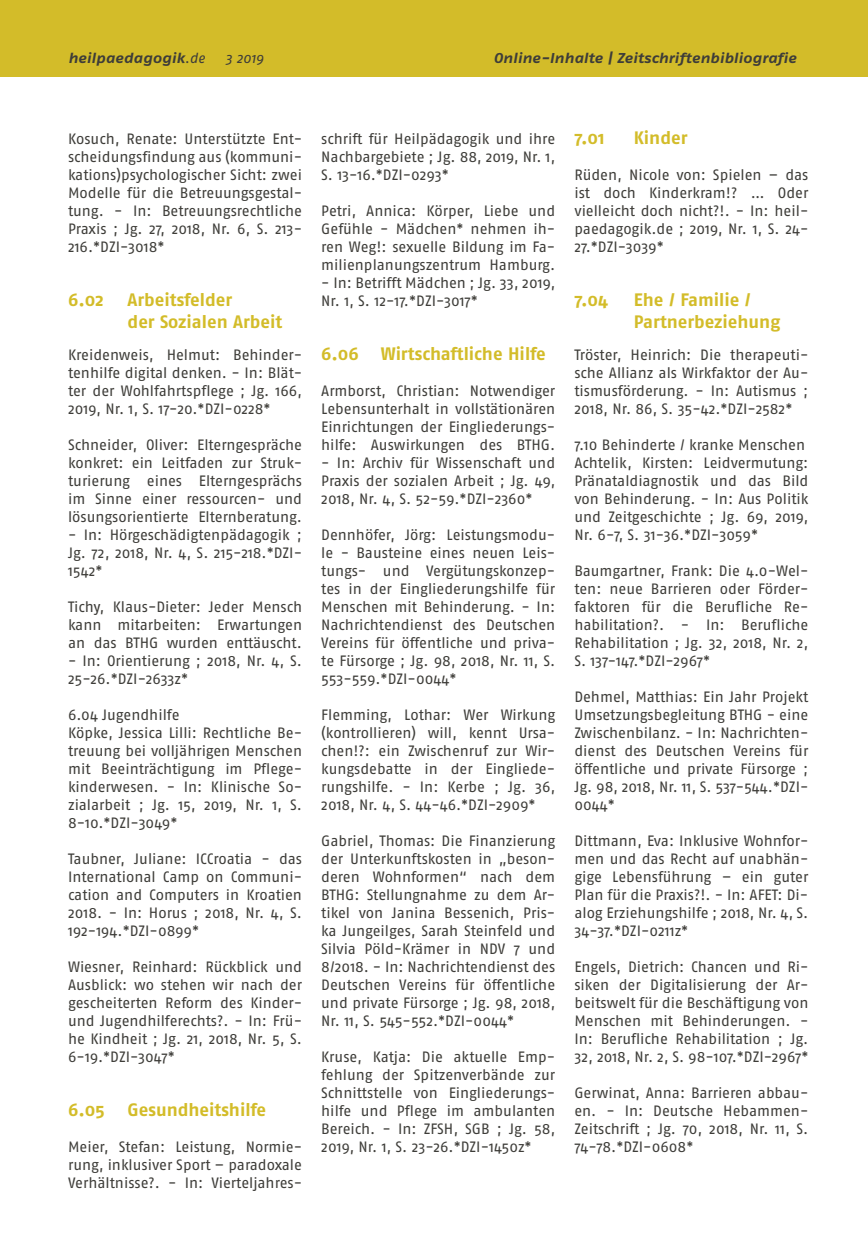
<style>
.page{position:relative;width:868px;height:1242px;background:#fff}
.page>*{position:absolute;margin:0;border:0;box-sizing:border-box;transform-origin:0 0}
.t1{font:700 18px/21.6px "Fago No";color:#d3bc29}
.t2{font:15px/18px "Fago No";color:#3e3d39;text-align:justify}
.t3{font:italic 700 14.25px "Fago Ex";color:#3e3d39}
.t4{font:italic 14.25px "Fago No";color:#3e3d39}
.s1{font-family:"Fago No";font-weight:400}
</style>
<div class="page">
<div style="left:0;top:0;width:867px;height:77px;background:#d3bc29"></div>
<p class="t3" style="left:68px;top:49px;width:138px">heilpaedagogik<span class="s1">.de</span></p>
<p class="t4" style="left:225px;top:50px;width:40px">3 2019</p>
<p class="t3" style="left:493px;top:49px;width:304px">Online-Inhalte | Zeitschriftenbibliografie</p>
<p class="t2" style="left:68px;top:130px;width:235px">Kosuch, Renate: Unterstützte Ent&shy;scheidungsfindung aus (kommuni&shy;kations)psychologischer Sicht: zwei Modelle für die Betreuungsgestal&shy;tung. - In: Betreuungsrechtliche Praxis ; Jg. 27, 2018, Nr. 6, S. 213- 216.*DZI-3018*</p>
<p class="t1" style="left:68px;top:289px;width:37px">6.02</p>
<p class="t1" style="left:128px;top:289px;width:156px">Arbeitsfelder<br>der Sozialen Arbeit</p>
<p class="t2" style="left:68px;top:346px;width:235px">Kreidenweis, Helmut: Behinder&shy;tenhilfe digital denken. - In: Blät&shy;ter der Wohlfahrtspflege ; Jg. 166, 2019, Nr. 1, S. 17-20.*DZI-0228*</p>
<p class="t2" style="left:68px;top:436px;width:235px">Schneider, Oliver: Elterngespräche konkret: ein Leitfaden zur Struk&shy;turierung eines Elterngesprächs im Sinne einer ressourcen- und lösungsorientierte Elternberatung.</p>
<p class="t2" style="left:68px;top:526px;width:235px">- In: Hörgeschädigtenpädagogik ; Jg. 72, 2018, Nr. 4, S. 215-218.*DZI-1542*</p>
<p class="t2" style="left:68px;top:598px;width:235px">Tichy, Klaus-Dieter: Jeder Mensch kann mitarbeiten: Erwartungen an das BTHG wurden enttäuscht.</p>
<p class="t2" style="left:68px;top:652px;width:235px">- In: Orientierung ; 2018, Nr. 4, S.<br>25-26.*DZI-2633z*</p>
<p class="t2" style="left:68px;top:706px;width:235px;text-align:left">6.04 Jugendhilfe<br>Köpke, Jessica Lilli: Rechtliche Be&shy;treuung bei volljährigen Menschen mit Beeinträchtigung im Pflege&shy;kinderwesen. - In: Klinische So&shy;zialarbeit ; Jg. 15, 2019, Nr. 1, S.<br>8-10.*DZI-3049*</p>
<p class="t2" style="left:68px;top:850px;width:235px">Taubner, Juliane: ICCroatia - das International Camp on Communi&shy;cation and Computers in Kroatien 2018. - In: Horus ; 2018, Nr. 4, S.<br>192-194.*DZI-0899*</p>
<p class="t2" style="left:68px;top:958px;width:235px">Wiesner, Reinhard: Rückblick und Ausblick: wo stehen wir nach der gescheiterten Reform des Kinder&shy;und Jugendhilferechts?. - In: Frü&shy;he Kindheit ; Jg. 21, 2018, Nr. 5, S.<br>6-19.*DZI-3047*</p>
<p class="t1" style="left:68px;top:1099px;width:38px">6.05</p>
<p class="t1" style="left:128px;top:1099px;width:140px">Gesundheitshilfe</p>
<p class="t2" style="left:68px;top:1138px;width:235px">Meier, Stefan: Leistung, Normie&shy;rung, inklusiver Sport – paradoxale Verhältnisse?. - In: Vierteljahres-</p>
<p class="t2" style="left:321px;top:130px;width:235px">schrift für Heilpädagogik und ihre Nachbargebiete ; Jg. 88, 2019, Nr. 1, S. 13-16.*DZI-0293*</p>
<p class="t2" style="left:321px;top:202px;width:235px">Petri, Annica: Körper, Liebe und Gefühle - Mädchen* nehmen ih&shy;ren Weg!: sexuelle Bildung im Fa&shy;milienplanungszentrum Hamburg.</p>
<p class="t2" style="left:321px;top:274px;width:235px">- In: Betrifft Mädchen ; Jg. 33, 2019,<br>Nr. 1, S. 12-17.*DZI-3017*</p>
<p class="t1" style="left:321px;top:343px;width:226px">6.06 Wirtschaftliche Hilfe</p>
<p class="t2" style="left:321px;top:382px;width:235px">Armborst, Christian: Notwendiger Lebensunterhalt in vollstätionären Einrichtungen der Eingliederungs&shy;hilfe: Auswirkungen des BTHG.</p>
<p class="t2" style="left:321px;top:454px;width:235px">- In: Archiv für Wissenschaft und Praxis der sozialen Arbeit ; Jg. 49, 2018, Nr. 4, S. 52-59.*DZI-2360*</p>
<p class="t2" style="left:321px;top:526px;width:235px">Dennhöfer, Jörg: Leistungsmodu&shy;le - Bausteine eines neuen Leis&shy;tungs- und Vergütungskonzep&shy;tes in der Eingliederungshilfe für Menschen mit Behinderung. - In:<br>Nachrichtendienst des Deutschen Vereins für öffentliche und priva&shy;te Fürsorge ; Jg. 98, 2018, Nr. 11, S.<br>553-559.*DZI-0044*</p>
<p class="t2" style="left:321px;top:706px;width:235px">Flemming, Lothar: Wer Wirkung (kontrollieren) will, kennt Ursa&shy;chen!?: ein Zwischenruf zur Wir&shy;kungsdebatte in der Eingliede&shy;rungshilfe. - In: Kerbe ; Jg. 36, 2018, Nr. 4, S. 44-46.*DZI-2909*</p>
<p class="t2" style="left:321px;top:832px;width:235px">Gabriel, Thomas: Die Finanzierung der Unterkunftskosten in „beson&shy;deren Wohnformen“ nach dem BTHG: Stellungnahme zu dem Ar&shy;tikel von Janina Bessenich, Pris&shy;ka Jungeilges, Sarah Steinfeld und Silvia Pöld-Krämer in NDV 7 und 8/2018. - In: Nachrichtendienst des Deutschen Vereins für öffentliche und private Fürsorge ; Jg. 98, 2018, Nr. 11, S. 545-552.*DZI-0044*</p>
<p class="t2" style="left:321px;top:1048px;width:235px">Kruse, Katja: Die aktuelle Emp&shy;fehlung der Spitzenverbände zur Schnittstelle von Eingliederungs&shy;hilfe und Pflege im ambulanten Bereich. - In: ZFSH, SGB ; Jg. 58, 2019, Nr. 1, S. 23-26.*DZI-1450z*</p>
<p class="t1" style="left:574px;top:127px;width:32px">7.01</p>
<p class="t1" style="left:634px;top:127px;width:55px">Kinder</p>
<p class="t2" style="left:574px;top:166px;width:235px">Rüden, Nicole von: Spielen – das ist doch Kinderkram!? … Oder vielleicht doch nicht?!. - In: heil&shy;paedagogik.de ; 2019, Nr. 1, S. 24- 27.*DZI-3039*</p>
<p class="t1" style="left:574px;top:289px;width:35px">7.04</p>
<p class="t1" style="left:634px;top:289px;width:148px">Ehe / Familie /<br>Partnerbeziehung</p>
<p class="t2" style="left:574px;top:346px;width:235px">Tröster, Heinrich: Die therapeuti&shy;sche Allianz als Wirkfaktor der Au&shy;tismusförderung. - In: Autismus ; 2018, Nr. 86, S. 35-42.*DZI-2582*</p>
<p class="t2" style="left:574px;top:436px;width:236px;text-align:left">7.10 Behinderte / kranke Menschen Achtelik, Kirsten: Leidvermutung:<br>Pränataldiagnostik und das Bild von Behinderung. - In: Aus Politik und Zeitgeschichte ; Jg. 69, 2019, Nr. 6-7, S. 31-36.*DZI-3059*</p>
<p class="t2" style="left:574px;top:562px;width:235px">Baumgartner, Frank: Die 4.0-Wel&shy;ten: neue Barrieren oder Förder&shy;faktoren für die Berufliche Re&shy;habilitation?. - In: Berufliche Rehabilitation ; Jg. 32, 2018, Nr. 2, S. 137-147.*DZI-2967*</p>
<p class="t2" style="left:574px;top:688px;width:236px">Dehmel, Matthias: Ein Jahr Projekt Umsetzungsbegleitung BTHG - eine Zwischenbilanz. - In: Nachrichten&shy;dienst des Deutschen Vereins für öffentliche und private Fürsorge ; Jg. 98, 2018, Nr. 11, S. 537-544.*DZI-0044*</p>
<p class="t2" style="left:574px;top:832px;width:235px">Dittmann, Eva: Inklusive Wohnfor&shy;men und das Recht auf unabhän&shy;gige Lebensführung – ein guter Plan für die Praxis?!. - In: AFET: Di&shy;alog Erziehungshilfe ; 2018, Nr. 4, S.<br>34-37.*DZI-0211z*</p>
<p class="t2" style="left:574px;top:958px;width:235px">Engels, Dietrich: Chancen und Ri&shy;siken der Digitalisierung der Ar&shy;beitswelt für die Beschäftigung von Menschen mit Behinderungen. - In: Berufliche Rehabilitation ; Jg.<br>32, 2018, Nr. 2, S. 98-107.*DZI-2967*</p>
<p class="t2" style="left:574px;top:1084px;width:235px">Gerwinat, Anna: Barrieren abbau&shy;en. - In: Deutsche Hebammen-Zeitschrift ; Jg. 70, 2018, Nr. 11, S.<br>74-78.*DZI-0608*</p>
</div>
